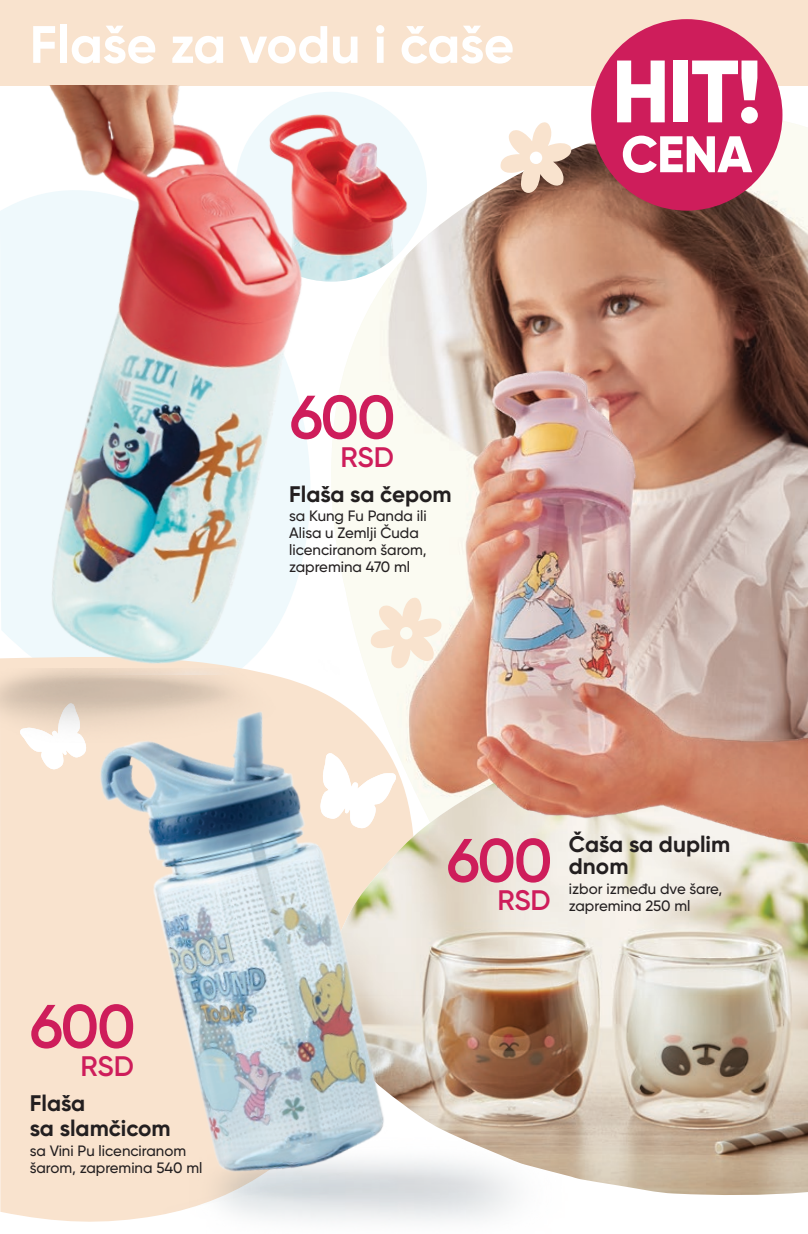
<style>
.page{position:relative;width:808px;height:1234px;background:#fff}
.page>*{position:absolute;margin:0;border:0;box-sizing:border-box;transform-origin:0 0}
.t1{font:800 88.2px "Gilroy";color:#fff}
.t2{font:600 61.2px "Gilroy";letter-spacing:-.04em;color:#ce1d5b}
.t3{font:700 52.5px "Gilroy";letter-spacing:-.005em;color:#fff}
.t4{font:800 51.3px "Gilroy";color:#fff}
.t5{font:600 28.2px "Gilroy";letter-spacing:-.01em;color:#ce1d5b}
.t6{font:700 22.5px/25.2px "Gilroy";color:#231f20}
.t7{font:500 15px/16.8px "Gilroy";color:#231f20}
</style>
<div class="page">
<div style="left:0;top:769px;width:152px;height:453px;background:#f9e3ce"></div>
<img style="left:483px;top:995px;width:325px;height:200px">
<svg style="left:29px;top:746px;width:22px;height:23px"></svg>
<div style="left:0;top:0;width:808px;height:85px;background:#f9e3ce"></div>
<div style="left:0;top:742px;width:29px;height:374px;background:#f9e3ce"></div>
<img style="left:361px;top:19px;width:447px;height:976px">
<svg style="left:500px;top:122px;width:72px;height:72px"></svg>
<img style="left:0;top:674px;width:55px;height:68px">
<img style="left:0;top:85px;width:361px;height:589px">
<img style="left:152px;top:1133px;width:435px;height:88px">
<img style="left:55px;top:662px;width:428px;height:551px">
<div style="left:591px;top:19px;width:191px;height:191px;background:#ce1d5b;border-radius:50%"></div>
<h3 class="t3" style="left:30px;top:12px;width:486px">Flaše za vodu i čaše</h3>
<h2 class="t2" style="left:290px;top:379px;width:107px">600</h2>
<h3 class="t5" style="left:340px;top:439px;width:55px">RSD</h3>
<h3 class="t6" style="left:289px;top:481px;width:164px">Flaša sa čepom</h3>
<p class="t7" style="left:289px;top:507px;width:139px">sa Kung Fu Panda ili<br>Alisa u Zemlji Čuda licenciranom šarom, zapremina 470 ml</p>
<h1 class="t1" style="left:612px;top:36px;width:152px">HIT!</h1>
<h3 class="t4" style="left:621px;top:122px;width:132px">CENA</h3>
<h2 class="t2" style="left:30px;top:988px;width:107px">600</h2>
<h3 class="t5" style="left:81px;top:1048px;width:55px">RSD</h3>
<h3 class="t6" style="left:30px;top:1090px;width:142px">Flaša<br>sa slamčicom</h3>
<p class="t7" style="left:30px;top:1141px;width:174px">sa Vini Pu licenciranom šarom, zapremina 540 ml</p>
<h2 class="t2" style="left:447px;top:822px;width:107px">600</h2>
<h3 class="t5" style="left:497px;top:882px;width:55px">RSD</h3>
<h3 class="t6" style="left:569px;top:832px;width:163px;line-height:22.5px">Čaša sa duplim dnom</h3>
<p class="t7" style="left:569px;top:879px;width:155px">izbor između dve šare, zapremina 250 ml</p>
</div>
